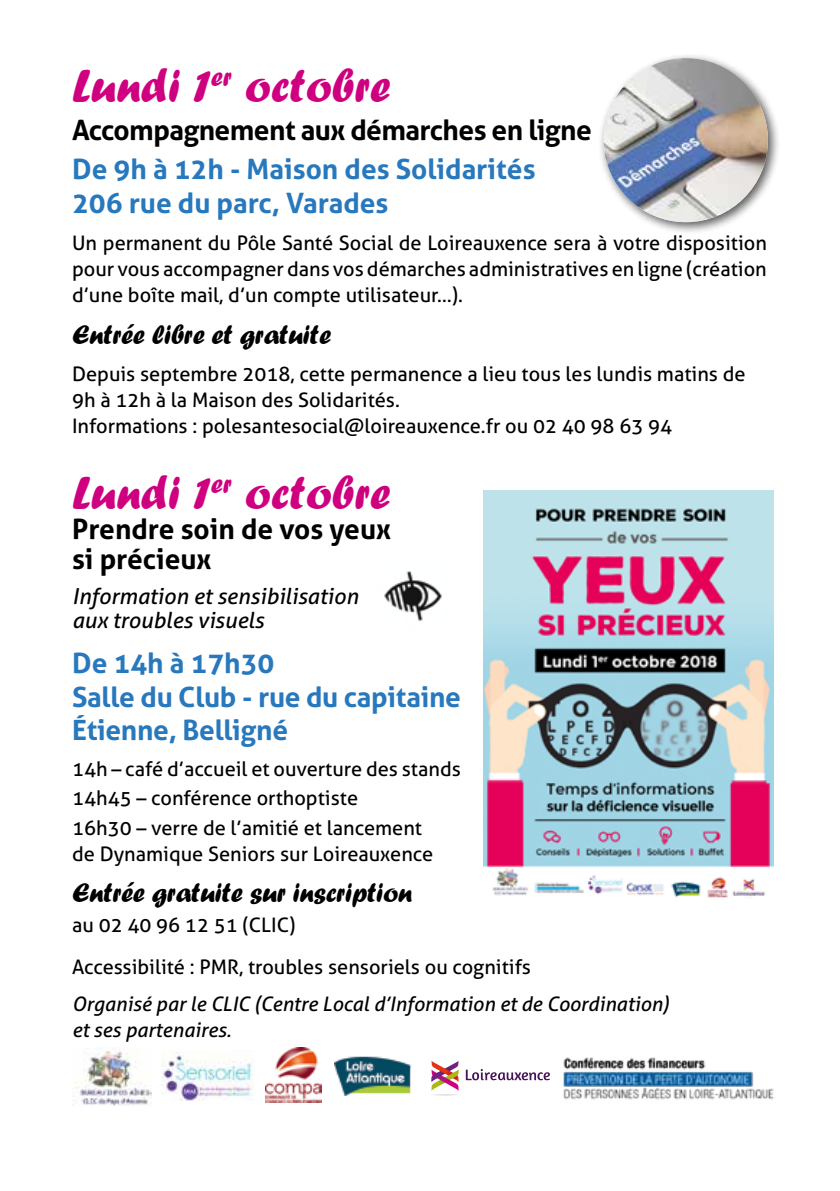
<style>
.page{position:relative;width:840px;height:1191px;background:#fff}
.page>*{position:absolute;margin:0;border:0;box-sizing:border-box;transform-origin:0 0}
.t1{font:48px "Forte";color:#cf007f}
.t2{font:700 28px/33.6px "Aller";color:#2778bd}
.t3{font:28px "Forte";letter-spacing:-.01em;color:#000}
.t4{font:700 28px "Aller";letter-spacing:-.02em;color:#000}
.t5{font:700 28px/30px "Aller";color:#000}
.t6{font:italic 22px/24px "Aller";color:#000}
.t7{font:20px/26px "Aller";color:#000}
.t8{font:italic 20px/26px "Aller";color:#000}
</style>
<div class="page">
<hr style="left:0;top:0;width:1px;height:1132px;background:#a6d9e5">
<img style="left:483px;top:491px;width:290px;height:407px">
<img style="left:265px;top:1047px;width:56px;height:55px">
<img style="left:161px;top:1050px;width:92px;height:50px">
<img style="left:72px;top:1047px;width:79px;height:59px">
<img style="left:334px;top:1056px;width:78px;height:39px">
<svg style="left:431px;top:1060px;width:118px;height:35px"></svg>
<img style="left:384px;top:571px;width:58px;height:50px">
<img style="left:563px;top:1057px;width:211px;height:43px">
<div style="left:597px;top:52px;width:183px;height:183px;background:#000;opacity:.75"></div>
<img style="left:603px;top:58px;width:164px;height:164px;border-radius:82px">
<h1 class="t1" style="left:72px;top:58px;width:320px">Lundi 1<sup>er</sup> octobre</h1>
<h2 class="t4" style="left:72px;top:113px;width:521px">Accompagnement aux démarches en ligne</h2>
<h2 class="t2" style="left:72px;top:153px;width:464px">De 9h à 12h - Maison des Solidarités<br>206 rue du parc, Varades</h2>
<p class="t7" style="left:72px;top:230px;width:696px;text-align:justify">Un permanent du Pôle Santé Social de Loireauxence sera à votre disposition pour vous accompagner dans vos démarches administratives en ligne (création d’une boîte mail, d’un compte utilisateur…).</p>
<h2 class="t3" style="left:72px;top:318px;width:260px">Entrée libre et gratuite</h2>
<p class="t7" style="left:72px;top:361px;width:674px">Depuis septembre 2018, cette permanence a lieu tous les lundis matins de<br>9h à 12h à la Maison des Solidarités.<br>Informations : polesantesocial@loireauxence.fr ou 02 40 98 63 94</p>
<h1 class="t1" style="left:72px;top:464px;width:320px">Lundi 1<sup>er</sup> octobre</h1>
<h2 class="t5" style="left:72px;top:513px;width:320px">Prendre soin de vos yeux si précieux</h2>
<p class="t6" style="left:72px;top:584px;width:288px">Information et sensibilisation aux troubles visuels</p>
<h2 class="t2" style="left:72px;top:646px;width:390px">De 14h à 17h30<br>Salle du Club - rue du capitaine<br>Étienne, Belligné</h2>
<p class="t7" style="left:72px;top:753px;width:390px;line-height:29.6px">14h – café d’accueil et ouverture des stands<br>14h45 – conférence orthoptiste<br>16h30 – verre de l’amitié et lancement</p>
<p class="t7" style="left:72px;top:840px;width:362px">de Dynamique Seniors sur Loireauxence</p>
<h2 class="t3" style="left:72px;top:876px;width:341px">Entrée gratuite sur inscription</h2>
<p class="t7" style="left:72px;top:904px;width:460px;line-height:41.4px">au 02 40 96 12 51 (CLIC)<br>Accessibilité : PMR, troubles sensoriels ou cognitifs</p>
<p class="t8" style="left:72px;top:990px;width:598px">Organisé par le CLIC (Centre Local d’Information et de Coordination) et ses partenaires.</p>
</div>
